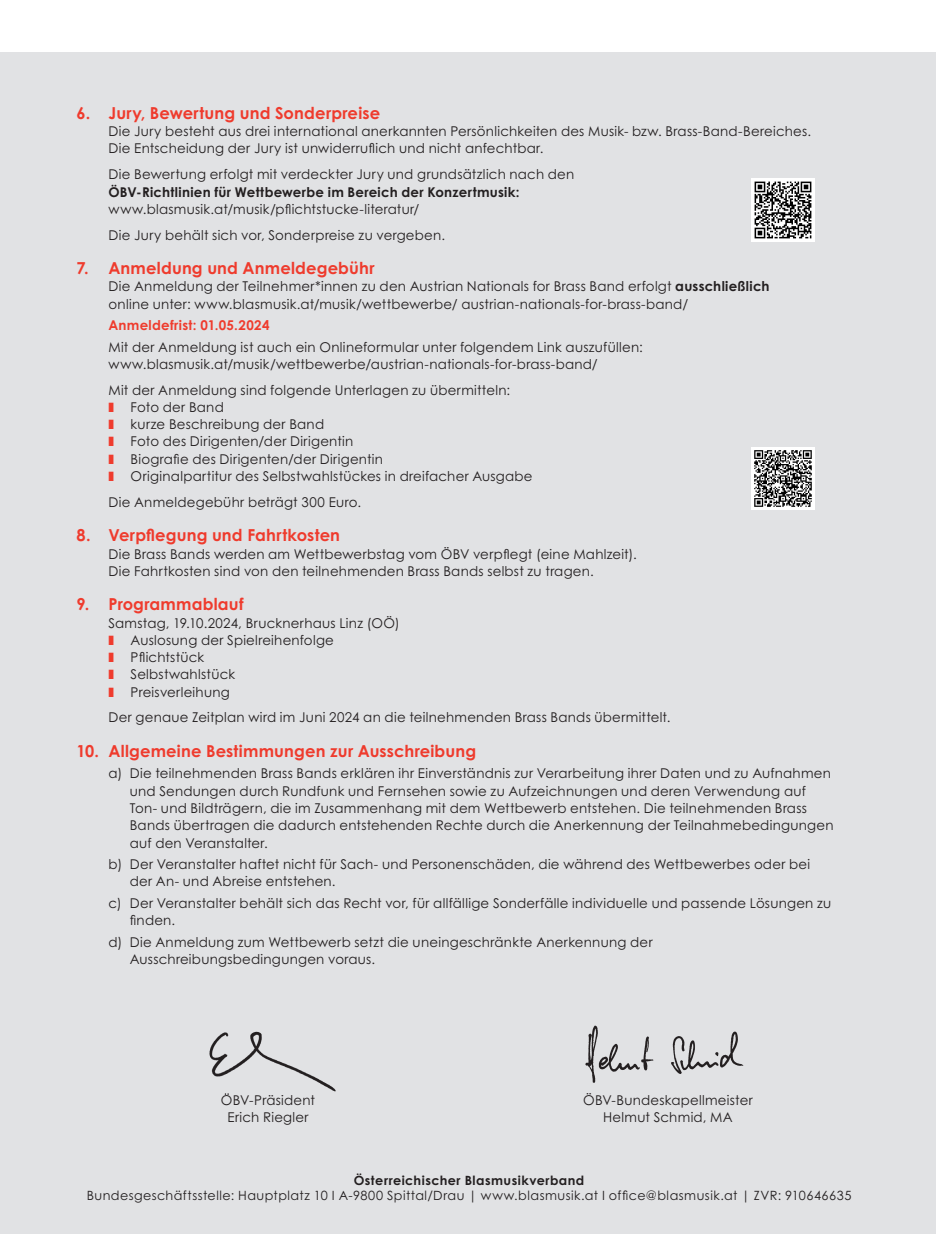
<style>
.page{position:relative;width:936px;height:1234px;background:#fff}
.page>*{position:absolute;margin:0;border:0;box-sizing:border-box;transform-origin:0 0}
.t1{font:700 16.5px "Century Gothic Std";letter-spacing:.01em;color:#ef3b2d}
.t2{font:13.5px/17.2px "Century Gothic Std";letter-spacing:.02em;color:#231f20}
.t3{font:700 13.5px "Century Gothic Std";letter-spacing:.02em;color:#231f20}
.t4{font:700 13.5px "Century Gothic Std";letter-spacing:.025em;color:#ef3b2d}
.t5{font:12.75px "Century Gothic Std";letter-spacing:.04em;color:#231f20}
.t6{font:700 12.75px "Century Gothic Std";letter-spacing:.035em;color:#231f20}
.s1{font-weight:700}
</style>
<div class="page">
<div style="left:0;top:53px;width:935px;height:1180px;background:#e1e2e4"></div>
<img style="left:585px;top:1025px;width:159px;height:58px">
<img style="left:209px;top:1031px;width:127px;height:61px">
<img style="left:751px;top:179px;width:63px;height:63px">
<img style="left:751px;top:447px;width:63px;height:62px">
<p class="t1" style="left:77px;top:103px;width:305px">6. Jury, Bewertung und Sonderpreise</p>
<p class="t2" style="left:108px;top:122px;width:704px">Die Jury besteht aus drei international anerkannten Persönlichkeiten des Musik- bzw. Brass-Band-Bereiches.<br>Die Entscheidung der Jury ist unwiderruflich und nicht anfechtbar.</p>
<p class="t2" style="left:108px;top:165px;width:467px">Die Bewertung erfolgt mit verdeckter Jury und grundsätzlich nach den</p>
<p class="t3" style="left:108px;top:183px;width:412px">ÖBV-Richtlinien für Wettbewerbe im Bereich der Konzertmusik:</p>
<p class="t2" style="left:108px;top:196px;width:338px;line-height:25.8px">www.blasmusik.at/musik/pflichtstucke-literatur/<br>Die Jury behält sich vor, Sonderpreise zu vergeben.</p>
<p class="t1" style="left:77px;top:258px;width:299px">7. Anmeldung und Anmeldegebühr</p>
<p class="t2" style="left:108px;top:277px;width:662px">Die Anmeldung der Teilnehmer*innen zu den Austrian Nationals for Brass Band erfolgt <span class="s1">ausschließlich </span>online unter: www.blasmusik.at/musik/wettbewerbe/ austrian-nationals-for-brass-band/</p>
<p class="t4" style="left:108px;top:317px;width:163px">Anmeldefrist: 01.05.2024</p>
<p class="t2" style="left:108px;top:338px;width:535px">Mit der Anmeldung ist auch ein Onlineformular unter folgendem Link auszufüllen: www.blasmusik.at/musik/wettbewerbe/austrian-nationals-for-brass-band/</p>
<p class="t2" style="left:131px;top:381px;width:403px;text-indent:-22px">Mit der Anmeldung sind folgende Unterlagen zu übermitteln:<br>Foto der Band<br>kurze Beschreibung der Band<br>Foto des Dirigenten/der Dirigentin<br>Biografie des Dirigenten/der Dirigentin<br>Originalpartitur des Selbstwahlstückes in dreifacher Ausgabe</p>
<p class="t2" style="left:108px;top:493px;width:254px">Die Anmeldegebühr beträgt 300 Euro.</p>
<p class="t1" style="left:77px;top:525px;width:265px">8. Verpflegung und Fahrtkosten</p>
<p class="t2" style="left:108px;top:544px;width:529px">Die Brass Bands werden am Wettbewerbstag vom ÖBV verpflegt (eine Mahlzeit).<br>Die Fahrtkosten sind von den teilnehmenden Brass Bands selbst zu tragen.</p>
<p class="t1" style="left:77px;top:594px;width:168px">9. Programmablauf</p>
<p class="t2" style="left:131px;top:613px;width:270px;text-indent:-22px">Samstag, 19.10.2024, Brucknerhaus Linz (OÖ)<br>Auslosung der Spielreihenfolge<br>Pflichtstück<br>Selbstwahlstück<br>Preisverleihung</p>
<p class="t2" style="left:108px;top:708px;width:563px">Der genaue Zeitplan wird im Juni 2024 an die teilnehmenden Brass Bands übermittelt.</p>
<p class="t1" style="left:77px;top:740px;width:401px">10. Allgemeine Bestimmungen zur Ausschreibung</p>
<p class="t2" style="left:130px;top:764px;width:705px;text-indent:-21px">a) Die teilnehmenden Brass Bands erklären ihr Einverständnis zur Verarbeitung ihrer Daten und zu Aufnahmen und Sendungen durch Rundfunk und Fernsehen sowie zu Aufzeichnungen und deren Verwendung auf Ton- und Bildträgern, die im Zusammenhang mit dem Wettbewerb entstehen. Die teilnehmenden Brass Bands übertragen die dadurch entstehenden Rechte durch die Anerkennung der Teilnahmebedingungen auf den Veranstalter.</p>
<p class="t2" style="left:130px;top:855px;width:681px;text-indent:-21px">b) Der Veranstalter haftet nicht für Sach- und Personenschäden, die während des Wettbewerbes oder bei der An- und Abreise entstehen.</p>
<p class="t2" style="left:130px;top:893px;width:703px;text-indent:-21px">c) Der Veranstalter behält sich das Recht vor, für allfällige Sonderfälle individuelle und passende Lösungen zu finden.</p>
<p class="t2" style="left:130px;top:932px;width:524px;text-indent:-21px">d) Die Anmeldung zum Wettbewerb setzt die uneingeschränkte Anerkennung der<br>Ausschreibungsbedingungen voraus.</p>
<p class="t2" style="left:221px;top:1091px;width:96px;line-height:16.2px;text-align:center">ÖBV-Präsident<br>Erich Riegler</p>
<p class="t2" style="left:583px;top:1091px;width:171px;line-height:16.2px;text-align:center">ÖBV-Bundeskapellmeister<br>Helmut Schmid, MA</p>
<p class="t6" style="left:354px;top:1172px;width:232px">Österreichischer Blasmusikverband</p>
<p class="t5" style="left:87px;top:1187px;width:766px">Bundesgeschäftsstelle: Hauptplatz 10 I A-9800 Spittal/Drau | www.blasmusik.at I office@blasmusik.at | ZVR: 910646635</p>
</div>
